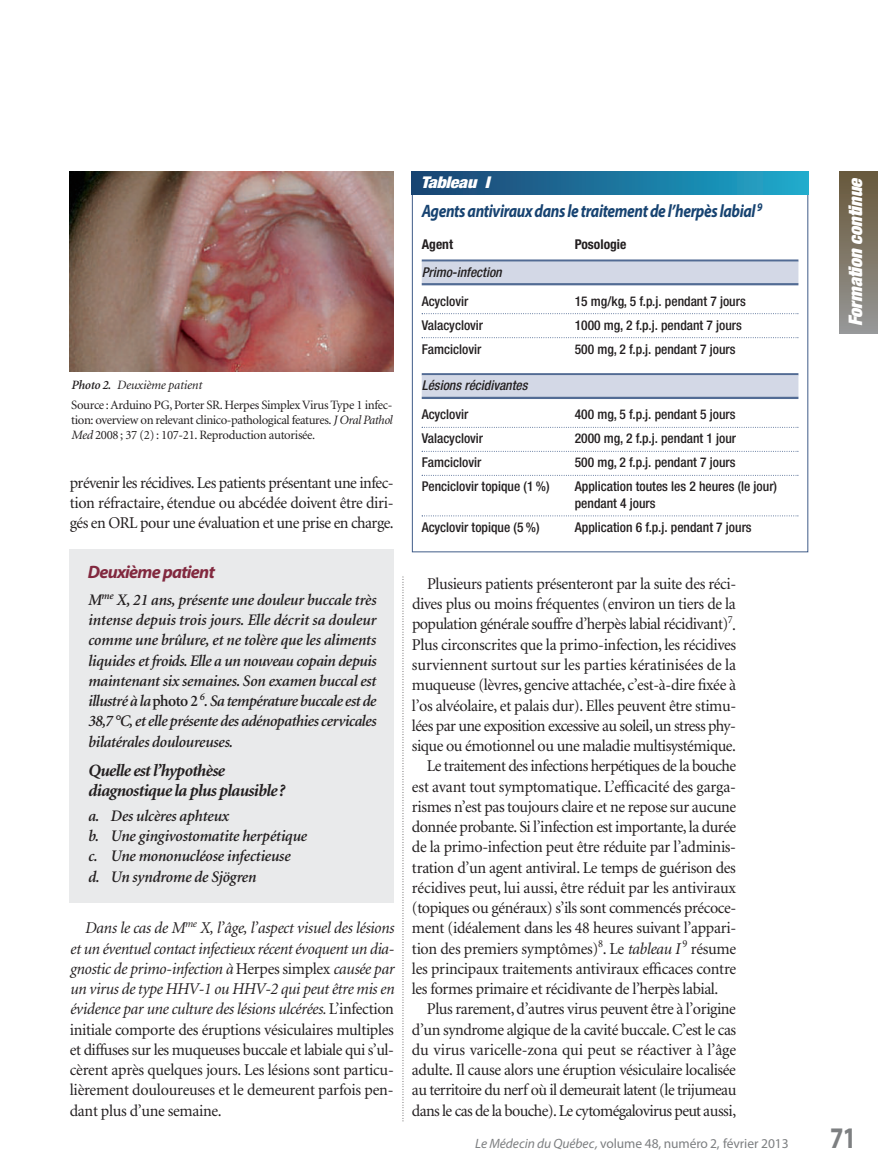
<style>
.page{position:relative;width:878px;height:1175px;background:#fff}
.page>*{position:absolute;margin:0;border:0;box-sizing:border-box;transform-origin:0 0}
.t1{font:700 30px "Myriad Pro";color:#7d7f81;scale:.8 1}
.t2{font:italic 900 expanded 18.75px "Helvetica Neue";color:#fff}
.t3{font:italic 700 18px "Myriad Pro";letter-spacing:-.025em;color:#174371;scale:.85 1}
.t4{font:italic 700 18px "Myriad Pro";letter-spacing:-.04em;color:#82293f}
.t5{font:italic 700 17.25px/20.2px "Minion";letter-spacing:-.04em;color:#231f20}
.t6{font:16.5px/20.2px "Minion";letter-spacing:-.025em;color:#231f20;text-align:justify}
.t7{font:16.5px "Minion";letter-spacing:-.005em;color:#231f20}
.t8{font:italic 600 16.2px/20.2px "Minion";letter-spacing:-.015em;color:#231f20;text-align:justify}
.t9{font:italic 900 condensed 16.2px "Helvetica Neue";letter-spacing:-.015em;color:#fff;scale:1.11 1}
.t10{font:500 condensed 13.5px/16.5px "Helvetica Neue";color:#231f20}
.t11{font:13.5px "Myriad Pro";letter-spacing:-.005em;color:#7d7f81}
.t12{font:italic 500 condensed 13.5px "Helvetica Neue";color:#231f20}
.t13{font:700 condensed 13.5px "Helvetica Neue";color:#231f20}
.t14{font:12.75px/19.5px "Minion";letter-spacing:-.03em;color:#231f20}
.s1{font-weight:600;font-style:italic}
.s2{font-style:italic}
.s3{font-style:normal}
</style>
<div class="page">
<div style="left:70px;top:549px;width:324px;height:353px;background:#e9eaeb"></div>
<div style="left:839px;top:172px;width:39px;height:162px;background:linear-gradient(to bottom,#68583a,#969797)"></div>
<svg style="left:402px;top:577px;width:1px;height:542px"></svg>
<hr style="left:422px;top:259px;width:376px;height:3px;background:#526b94">
<div style="left:422px;top:262px;width:376px;height:21px;background:#d3d8e6"></div>
<hr style="left:422px;top:283px;width:376px;height:2px;background:#526b94">
<svg style="left:422px;top:313px;width:376px;height:1px"></svg>
<svg style="left:422px;top:337px;width:376px;height:1px"></svg>
<hr style="left:422px;top:373px;width:376px;height:2px;background:#526b94">
<div style="left:422px;top:375px;width:376px;height:22px;background:#d3d8e6"></div>
<hr style="left:422px;top:397px;width:376px;height:2px;background:#526b94">
<svg style="left:422px;top:427px;width:376px;height:1px"></svg>
<svg style="left:422px;top:451px;width:376px;height:1px"></svg>
<svg style="left:422px;top:475px;width:376px;height:1px"></svg>
<svg style="left:422px;top:515px;width:376px;height:1px"></svg>
<div style="left:412px;top:172px;width:396px;height:22px;background:linear-gradient(to right,#1b4170,#1ea9cb)"></div>
<img style="left:70px;top:172px;width:324px;height:199px">
<p class="t14" style="left:71px;top:376px;width:323px"><span class="s1">Photo 2.</span> <span class="s2">Deuxième patient<br></span>Source : Arduino PG, Porter SR. Herpes Simplex Virus Type 1 infec-</p>
<p class="t14" style="left:71px;top:413px;width:322px;line-height:15px">tion: overview on relevant clinico-pathological features. <span class="s2">J Oral Pathol<br>Med</span> 2008 ; 37 (2) : 107-21. Reproduction autorisée.</p>
<p class="t6" style="left:70px;top:473px;width:325px">prévenir les récidives. Les patients présentant une infec&shy;tion réfractaire, étendue ou abcédée doivent être diri&shy;gés en ORL pour une évaluation et une prise en charge.</p>
<p class="t4" style="left:88px;top:565px;width:129px">Deuxième patient</p>
<p class="t8" style="left:88px;top:590px;width:290px">M<sup>me</sup> X, 21 ans, présente une douleur buccale très intense depuis trois jours. Elle décrit sa douleur comme une brûlure, et ne tolère que les aliments liquides et froids. Elle a un nouveau copain depuis maintenant six semaines. Son examen buccal est illustré à la <span class="s3">photo 2</span> <sup>6</sup>. Sa température buccale est de 38,7 °C, et elle présente des adénopathies cervicales bilatérales douloureuses.</p>
<p class="t5" style="left:88px;top:761px;width:198px">Quelle est l’hypothèse diagnostique la plus plausible ?</p>
<p class="t8" style="left:88px;top:806px;width:220px;text-align:left">a. Des ulcères aphteux<br>b. Une gingivostomatite herpétique c. Une mononucléose infectieuse<br>d. Un syndrome de Sjögren</p>
<p class="t6" style="left:70px;top:919px;width:326px;text-indent:15px"><span class="s2">Dans le cas de M</span><sup>me</sup> <span class="s2">X, l’âge, l’aspect visuel des lésions et un éventuel contact infectieux récent évoquent un dia&shy;gnostic de primo-infection à</span> Herpes simplex <span class="s2">causée par un virus de type HHV-1 ou HHV-2 qui peut être mis en évidence par une culture des lésions ulcérées.</span> L’infection initiale comporte des éruptions vésiculaires multiples et diffuses sur les muqueuses buccale et labiale qui s’ul&shy;cèrent après quel ques jours. Les lésions sont particu&shy;lièrement douloureuses et le demeurent parfois pen&shy;dant plus d’une semaine.</p>
<p class="t9" style="left:421px;top:177px;width:63px">Tableau I</p>
<p class="t3" style="left:421px;top:205px;width:402px">Agents antiviraux dans le traitement de l’herpès labial <sup>9</sup></p>
<p class="t13" style="left:422px;top:239px;width:33px">Agent</p>
<p class="t13" style="left:574px;top:239px;width:53px">Posologie</p>
<p class="t12" style="left:422px;top:267px;width:81px">Primo-infection</p>
<p class="t10" style="left:422px;top:294px;width:48px">Acyclovir</p>
<p class="t10" style="left:574px;top:294px;width:172px">15 mg/kg, 5 f.p.j. pendant 7 jours</p>
<p class="t10" style="left:422px;top:318px;width:63px">Valacyclovir</p>
<p class="t10" style="left:574px;top:318px;width:169px">1000 mg, 2 f.p.j. pendant 7 jours</p>
<p class="t10" style="left:422px;top:342px;width:61px">Famciclovir</p>
<p class="t10" style="left:574px;top:342px;width:162px">500 mg, 2 f.p.j. pendant 7 jours</p>
<p class="t12" style="left:422px;top:381px;width:107px">Lésions récidivantes</p>
<p class="t10" style="left:422px;top:407px;width:48px">Acyclovir</p>
<p class="t10" style="left:574px;top:407px;width:162px">400 mg, 5 f.p.j. pendant 5 jours</p>
<p class="t10" style="left:422px;top:431px;width:63px">Valacyclovir</p>
<p class="t10" style="left:574px;top:431px;width:163px">2000 mg, 2 f.p.j. pendant 1 jour</p>
<p class="t10" style="left:422px;top:455px;width:61px">Famciclovir</p>
<p class="t10" style="left:574px;top:455px;width:162px">500 mg, 2 f.p.j. pendant 7 jours</p>
<p class="t10" style="left:422px;top:479px;width:129px">Penciclovir topique (1 %)</p>
<p class="t10" style="left:574px;top:479px;width:204px">Application toutes les 2 heures (le jour) pendant 4 jours</p>
<p class="t10" style="left:422px;top:520px;width:119px">Acyclovir topique (5 %)</p>
<p class="t10" style="left:575px;top:520px;width:178px">Application 6 f.p.j. pendant 7 jours</p>
<p class="t6" style="left:427px;top:575px;width:311px">Plusieurs patients présenteront par la suite des réci-</p>
<p class="t6" style="left:412px;top:595px;width:325px">dives plus ou moins fréquentes (environ un tiers de la</p>
<p class="t6" style="left:412px;top:615px;width:325px">population générale souffre d’herpès labial récidivant)<sup>7</sup>.</p>
<p class="t6" style="left:412px;top:635px;width:326px">Plus circonscrites que la primo-infection, les récidives</p>
<p class="t7" style="left:412px;top:658px;width:325px">surviennent surtout sur les parties kératinisées de la</p>
<p class="t6" style="left:412px;top:676px;width:325px">muqueuse (lèvres, gencive attachée, c’est-à-dire fixée à</p>
<p class="t6" style="left:412px;top:696px;width:326px">l’os alvéolaire, et palais dur). Elles peuvent être stimu-</p>
<p class="t6" style="left:412px;top:716px;width:325px">lées par une exposition excessive au soleil, un stress phy-</p>
<p class="t6" style="left:412px;top:737px;width:325px">sique ou émotionnel ou une maladie multisystémique.</p>
<p class="t6" style="left:427px;top:757px;width:311px">Le traitement des infections herpétiques de la bouche</p>
<p class="t6" style="left:412px;top:777px;width:325px">est avant tout symptomatique. L’efficacité des garga-</p>
<p class="t6" style="left:412px;top:797px;width:326px">rismes n’est pas toujours claire et ne repose sur aucune</p>
<p class="t6" style="left:412px;top:818px;width:326px">donnée probante. Si l’infection est importante, la durée</p>
<p class="t6" style="left:412px;top:838px;width:326px">de la primo-infection peut être réduite par l’adminis-</p>
<p class="t6" style="left:412px;top:858px;width:325px">tration d’un agent antiviral. Le temps de guérison des</p>
<p class="t6" style="left:412px;top:878px;width:326px">récidives peut, lui aussi, être réduit par les antiviraux</p>
<p class="t6" style="left:412px;top:899px;width:326px">(topiques ou généraux) s’ils sont commencés précoce-</p>
<p class="t6" style="left:412px;top:919px;width:326px">ment (idéalement dans les 48 heures suivant l’appari-</p>
<p class="t6" style="left:412px;top:939px;width:326px">tion des premiers symptômes)<sup>8</sup>. Le <span class="s2">tableau I</span> <sup>9</sup> résume</p>
<p class="t6" style="left:412px;top:959px;width:326px">les principaux traitements antiviraux efficaces contre</p>
<p class="t6" style="left:412px;top:980px;width:308px">les formes primaire et récidivante de l’herpès labial.</p>
<p class="t6" style="left:427px;top:1000px;width:310px">Plus rarement, d’autres virus peuvent être à l’origine</p>
<p class="t6" style="left:412px;top:1020px;width:326px">d’un syndrome algique de la cavité buccale. C’est le cas</p>
<p class="t7" style="left:412px;top:1043px;width:326px">du virus varicelle-zona qui peut se réactiver à l’âge</p>
<p class="t6" style="left:412px;top:1061px;width:325px">adulte. Il cause alors une éruption vésiculaire localisée</p>
<p class="t6" style="left:412px;top:1081px;width:326px">au territoire du nerf où il demeurait latent (le trijumeau</p>
<p class="t6" style="left:412px;top:1101px;width:326px">dans le cas de la bouche). Le cytomégalovirus peut aussi,</p>
<p class="t11" style="left:475px;top:1138px;width:315px"><span class="s2">Le Médecin du Québec,</span> volume 48, numéro 2, février 2013</p>
<p class="t2" style="left:848px;top:326px;width:151px;rotate:-90deg">Formation continue</p>
<h1 class="t1" style="left:830px;top:1126px;width:34px">71</h1>
</div>
